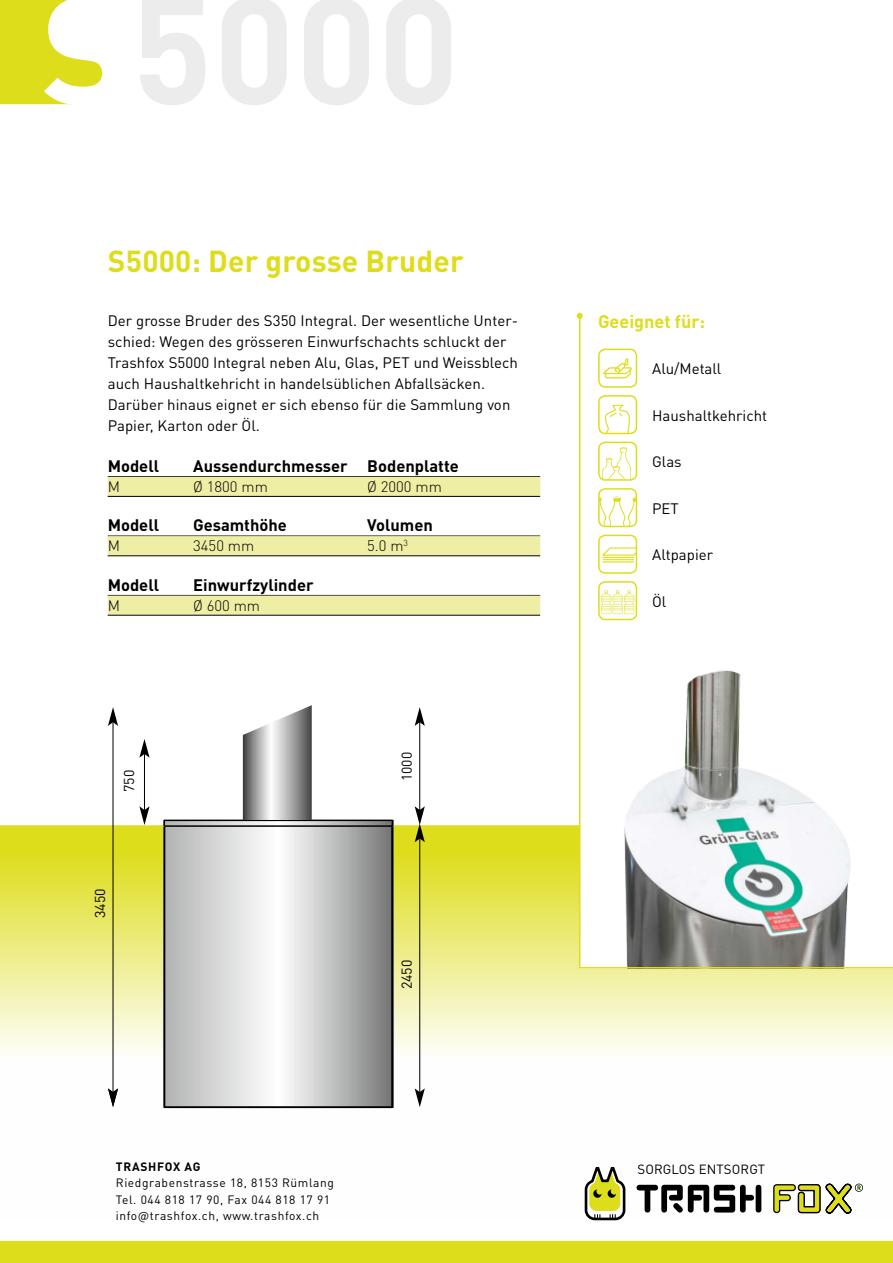
<style>
.page{position:relative;width:893px;height:1263px;background:#fff}
.page>*{position:absolute;margin:0;border:0;box-sizing:border-box;transform-origin:0 0}
.t1{font:700 30px "DINOT";letter-spacing:.005em;color:#dedd1c}
.t2{font:700 18px "DINOT";color:#dedd1c}
.t3{font:700 16.5px "DINOT";color:#000}
.t4{font:15px/21px "DINOT";letter-spacing:.005em;color:#000}
.t5{font:300 15px "DINOT";color:#000}
.t6{font:14.1px "DIN";color:#000}
.t7{font:13.2px "DINOT";letter-spacing:.01em;color:#000}
.t8{font:12px/16.5px "DINOT";letter-spacing:.05em;color:#000}
.t9{font:700 12px "DINOT";letter-spacing:.06em;color:#000}
</style>
<div class="page">
<svg style="left:0;top:825px;width:893px;height:388px"></svg>
<svg style="left:585px;top:1167px;width:42px;height:53px"></svg>
<svg style="left:635px;top:1184px;width:126px;height:29px"></svg>
<svg style="left:773px;top:1183px;width:90px;height:31px"></svg>
<div style="left:0;top:1242px;width:893px;height:21px;background:#dedd1c"></div>
<svg style="left:140px;top:0;width:311px;height:105px"></svg>
<svg style="left:0;top:0;width:103px;height:105px"></svg>
<svg style="left:578px;top:319px;width:315px;height:650px"></svg>
<svg style="left:577px;top:313px;width:6px;height:6px"></svg>
<hr style="left:144px;top:750px;width:1px;height:60px;background:#000">
<svg style="left:139px;top:739px;width:11px;height:19px"></svg>
<svg style="left:139px;top:806px;width:11px;height:19px"></svg>
<hr style="left:113px;top:722px;width:1px;height:374px;background:#000">
<svg style="left:108px;top:707px;width:10px;height:19px"></svg>
<svg style="left:415px;top:707px;width:10px;height:19px"></svg>
<svg style="left:166px;top:828px;width:224px;height:277px"></svg>
<div style="left:163px;top:825px;width:230px;height:283px;border:2px solid #000"></div>
<svg style="left:165px;top:821px;width:226px;height:4px"></svg>
<div style="left:163px;top:819px;width:230px;height:8px;border:1px solid #000"></div>
<svg style="left:243px;top:705px;width:69px;height:115px"></svg>
<svg style="left:108px;top:1088px;width:10px;height:19px"></svg>
<hr style="left:419px;top:715px;width:1px;height:98px;background:#000">
<hr style="left:419px;top:839px;width:1px;height:254px;background:#000">
<svg style="left:415px;top:806px;width:10px;height:36px"></svg>
<svg style="left:415px;top:1088px;width:10px;height:19px"></svg>
<svg style="left:603px;top:358px;width:29px;height:20px"></svg>
<div style="left:598px;top:349px;width:39px;height:39px;border:2px solid #dedd1c;border-radius:6px"></div>
<svg style="left:603px;top:404px;width:29px;height:27px"></svg>
<div style="left:598px;top:395px;width:39px;height:39px;border:2px solid #dedd1c;border-radius:6px"></div>
<svg style="left:602px;top:447px;width:29px;height:31px"></svg>
<div style="left:598px;top:442px;width:39px;height:39px;border:2px solid #dedd1c;border-radius:6px"></div>
<svg style="left:599px;top:496px;width:37px;height:30px"></svg>
<div style="left:598px;top:488px;width:39px;height:39px;border:2px solid #dedd1c;border-radius:6px"></div>
<svg style="left:602px;top:547px;width:32px;height:10px"></svg>
<hr style="left:603px;top:557px;width:31px;height:1px;background:#dedd1c">
<hr style="left:603px;top:559px;width:31px;height:1px;background:#dedd1c">
<hr style="left:603px;top:561px;width:31px;height:1px;background:#dedd1c">
<div style="left:598px;top:535px;width:39px;height:39px;border:2px solid #dedd1c;border-radius:6px"></div>
<svg style="left:601px;top:590px;width:33px;height:24px"></svg>
<div style="left:598px;top:581px;width:39px;height:39px;border:2px solid #dedd1c;border-radius:6px"></div>
<hr style="left:108px;top:476px;width:432px;height:1px;background:#000">
<div style="left:108px;top:477px;width:432px;height:19px;background:#efeea5"></div>
<hr style="left:108px;top:496px;width:432px;height:1px;background:#000">
<div style="left:108px;top:536px;width:432px;height:19px;background:#efeea5"></div>
<hr style="left:108px;top:555px;width:432px;height:1px;background:#000">
<hr style="left:108px;top:595px;width:432px;height:1px;background:#000">
<div style="left:108px;top:596px;width:432px;height:19px;background:#efeea5"></div>
<hr style="left:108px;top:615px;width:432px;height:1px;background:#000">
<h1 class="t1" style="left:108px;top:241px;width:357px">S5000: Der grosse Bruder</h1>
<p class="t4" style="left:108px;top:310px;width:412px">Der grosse Bruder des S350 Integral. Der wesentliche Unter&shy;schied: Wegen des grösseren Einwurfschachts schluckt der Trashfox S5000 Integral neben Alu, Glas, Pet und Weissblech auch Haushaltkehricht in handelsüblichen Abfallsäcken.<br>Darüber hinaus eignet er sich ebenso für die Sammlung von Papier, Karton oder Öl.</p>
<p class="t3" style="left:108px;top:455px;width:53px">Modell</p>
<p class="t3" style="left:193px;top:455px;width:267px">Aussendurchmesser Bodenplatte</p>
<p class="t5" style="left:108px;top:476px;width:14px">M</p>
<p class="t5" style="left:193px;top:476px;width:76px">Ø 1800 mm</p>
<p class="t5" style="left:367px;top:476px;width:76px">Ø 2000 mm</p>
<p class="t3" style="left:108px;top:514px;width:53px">Modell</p>
<p class="t3" style="left:193px;top:514px;width:95px">Gesamthöhe</p>
<p class="t3" style="left:367px;top:514px;width:67px">Volumen</p>
<p class="t5" style="left:108px;top:535px;width:14px">M</p>
<p class="t5" style="left:193px;top:535px;width:63px">3450 mm</p>
<p class="t5" style="left:367px;top:535px;width:42px">5.0 m<sup>3</sup></p>
<p class="t3" style="left:108px;top:574px;width:53px">Modell</p>
<p class="t3" style="left:193px;top:574px;width:122px">Einwurfzylinder</p>
<p class="t5" style="left:108px;top:595px;width:14px">M</p>
<p class="t5" style="left:193px;top:595px;width:68px">Ø 600 mm</p>
<p class="t6" style="left:120px;top:792px;width:24px;rotate:-90deg">750</p>
<p class="t6" style="left:91px;top:918px;width:31px;rotate:-90deg">3450</p>
<p class="t6" style="left:398px;top:781px;width:31px;rotate:-90deg">1000</p>
<p class="t6" style="left:398px;top:989px;width:31px;rotate:-90deg">2450</p>
<p class="t9" style="left:116px;top:1158px;width:86px">TRASHFOX AG</p>
<p class="t8" style="left:116px;top:1174px;width:220px">Riedgrabenstrasse 18, 8153 Rümlang<br>Tel. 044 818 17 90, Fax 044 818 17 91 info@trashfox.ch, www.trashfox.ch</p>
<p class="t2" style="left:598px;top:310px;width:109px">Geeignet für:</p>
<p class="t4" style="left:652px;top:358px;width:71px">Alu/Metall</p>
<p class="t4" style="left:652px;top:404px;width:116px">Haushaltkehricht</p>
<p class="t4" style="left:652px;top:451px;width:31px">Glas</p>
<p class="t4" style="left:652px;top:497px;width:28px">PET</p>
<p class="t4" style="left:652px;top:544px;width:62px">Altpapier</p>
<p class="t4" style="left:652px;top:590px;width:16px">Öl</p>
<p class="t7" style="left:637px;top:1161px;width:120px">Sorglos entsorgt</p>
</div>
